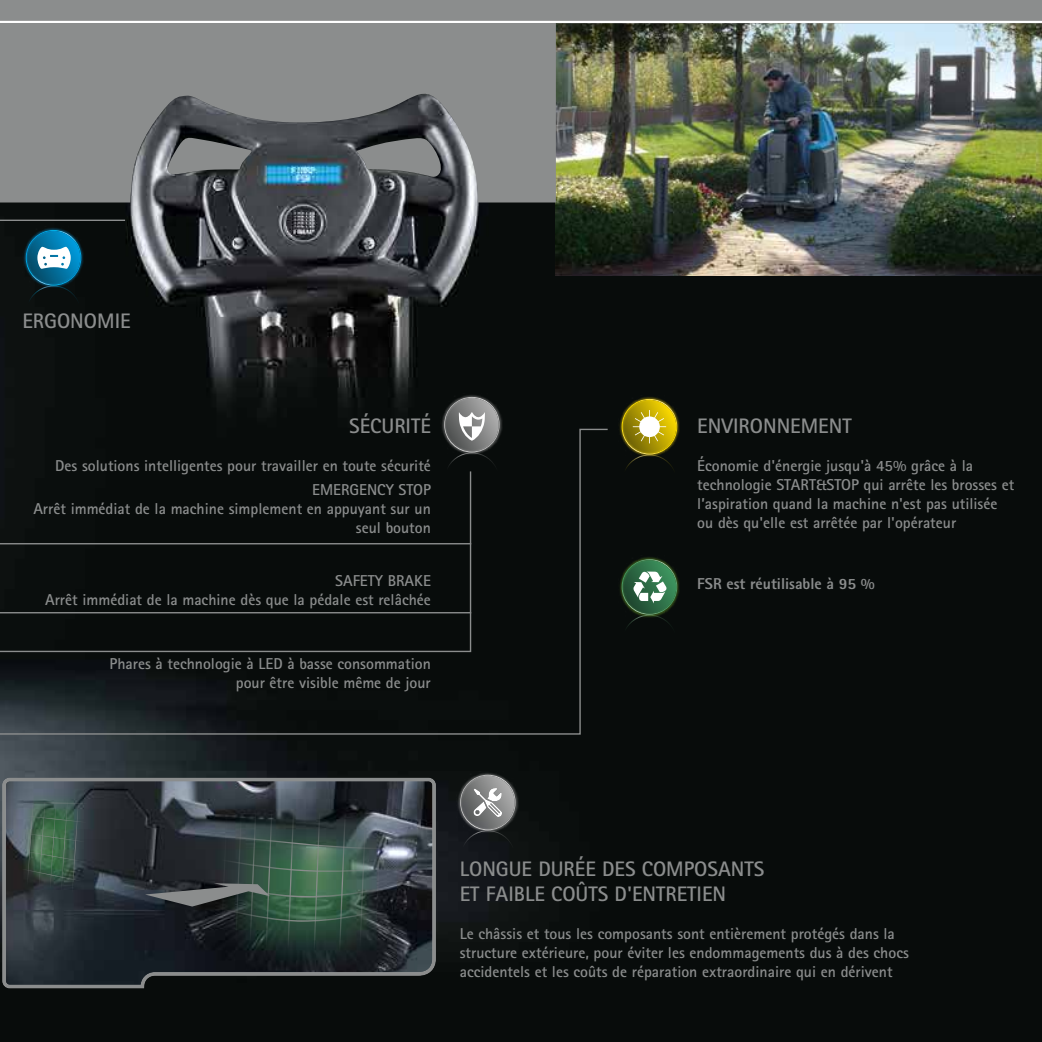
<style>
.page{position:relative;width:1042px;height:1042px;background:#fff}
.page>*{position:absolute;margin:0;border:0;box-sizing:border-box;transform-origin:0 0}
.t1{font:700 21px/25.2px "Rotis Sans Serif";color:#8b8d8d}
.t2{font:700 15.75px/18.9px "Rotis Sans Serif";color:#8b8d8d}
.t3{font:800 15.75px "Rotis Sans Serif";color:#8b8d8d}
</style>
<div class="page">
<img style="left:0;top:204px;width:1042px;height:838px">
<img style="left:457px;top:771px;width:62px;height:62px">
<svg style="left:460px;top:775px;width:56px;height:73px;background:#616363"></svg>
<img style="left:618px;top:396px;width:62px;height:62px">
<svg style="left:622px;top:399px;width:55px;height:74px;background:#7d7221"></svg>
<img style="left:618px;top:556px;width:62px;height:62px">
<svg style="left:622px;top:559px;width:55px;height:74px;background:#3c5d46"></svg>
<img style="left:441px;top:394px;width:62px;height:34px">
<svg style="left:444px;top:397px;width:56px;height:31px;background:#848585"></svg>
<img style="left:22px;top:227px;width:63px;height:62px">
<svg style="left:26px;top:230px;width:55px;height:74px;background:#296279"></svg>
<img style="left:556px;top:204px;width:486px;height:72px">
<hr style="left:0;top:220px;width:125px;height:1px;background:#8b8d8d">
<img style="left:0;top:0;width:1042px;height:204px">
<svg style="left:0;top:428px;width:609px;height:307px;background:#0e1212"></svg>
<svg style="left:165px;top:134px;width:87px;height:40px;background:#6c6f70"></svg>
<svg style="left:356px;top:136px;width:86px;height:42px;background:#6e7071"></svg>
<div style="left:0;top:470px;width:472px;height:183px;background:#080c0b"></div>
<svg style="left:1px;top:776px;width:436px;height:214px;background:#31373d"></svg>
<svg style="left:20px;top:798px;width:67px;height:96px;background:#3f574d"></svg>
<svg style="left:145px;top:809px;width:239px;height:144px;background:#32423e"></svg>
<h1 class="t1" style="left:22px;top:308px;width:110px">ERGONOMIE</h1>
<h1 class="t1" style="left:349px;top:413px;width:83px">SÉCURITÉ</h1>
<p class="t2" style="left:55px;top:455px;width:377px">Des solutions intelligentes pour travailler en toute sécurité</p>
<p class="t2" style="left:33px;top:480px;width:399px;text-align:right">EMERGENCY STOP<br>Arrêt immédiat de la machine simplement en appuyant sur un seul bouton</p>
<h1 class="t1" style="left:697px;top:413px;width:156px">ENVIRONNEMENT</h1>
<p class="t2" style="left:697px;top:456px;width:318px">Économie d'énergie jusqu'à 45% grâce à la technologie START&amp;STOP qui arrête les brosses et l’aspiration quand la machine n'est pas utilisée ou dès qu'elle est arrêtée par l'opérateur</p>
<p class="t2" style="left:335px;top:571px;width:97px">SAFETY BRAKE</p>
<p class="t3" style="left:697px;top:574px;width:179px">FSR est réutilisable à 95 %</p>
<p class="t2" style="left:45px;top:590px;width:387px">Arrêt immédiat de la machine dès que la pédale est relâchée</p>
<p class="t2" style="left:109px;top:653px;width:323px;text-align:right">Phares à technologie à LED à basse consommation pour être visible même de jour</p>
<h1 class="t1" style="left:460px;top:856px;width:306px">LONGUE DURÉE DES COMPOSANTS<br>ET FAIBLE COÛTS D'ENTRETIEN</h1>
<p class="t2" style="left:460px;top:924px;width:451px">Le châssis et tous les composants sont entièrement protégés dans la structure extérieure, pour éviter les endommagements dus à des chocs accidentels et les coûts de réparation extraordinaire qui en dérivent</p>
</div>
